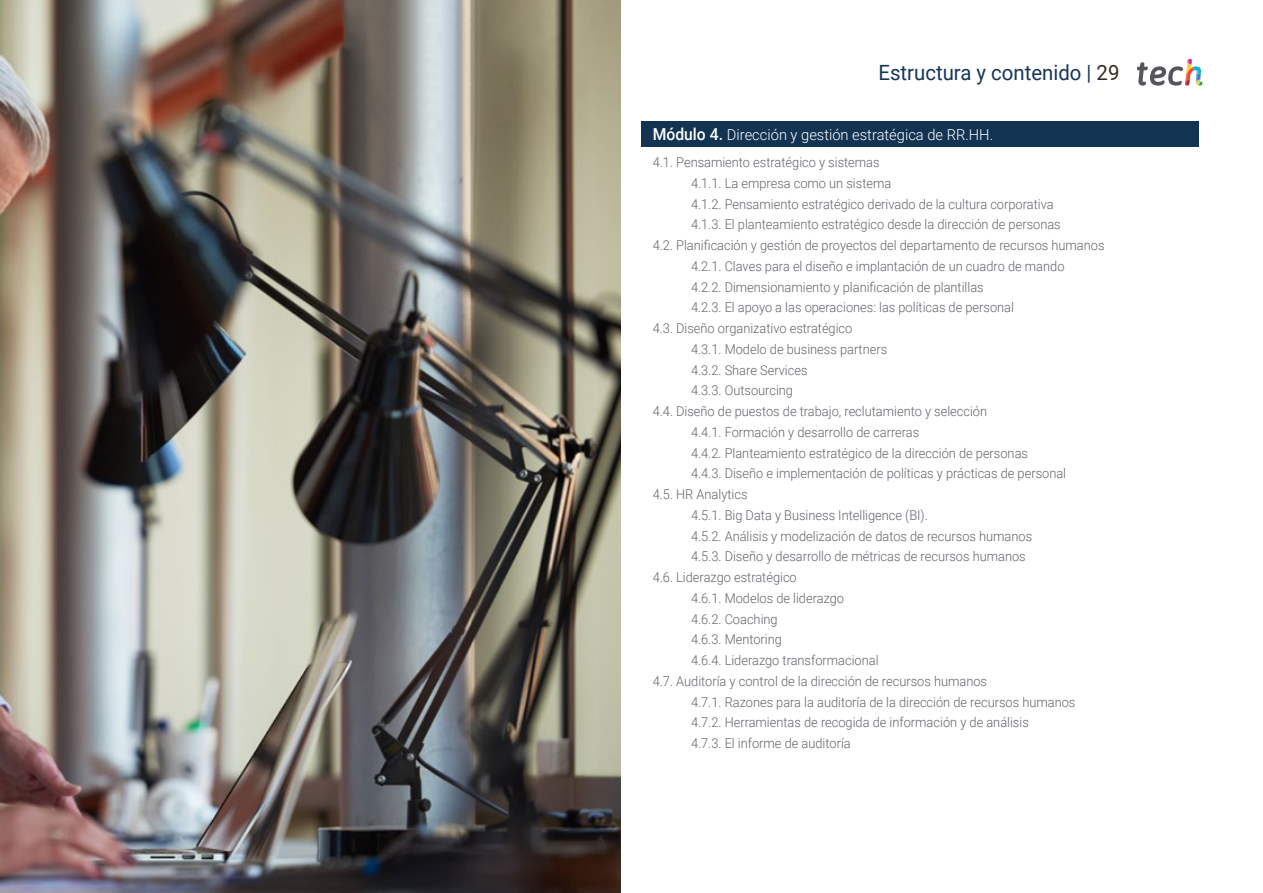
<style>
.page{position:relative;width:1263px;height:893px;background:#fff}
.page>*{position:absolute;margin:0;border:0;box-sizing:border-box;transform-origin:0 0}
.t1{font:21px "Roboto";color:#17355b}
.t2{font:300 15px "Roboto";color:#fff}
.t3{font:300 13.5px "Roboto";color:#61646a;scale:.95 1}
.s1{color:#312e20}
.s2{font-weight:500;font-size:16.5px}
</style>
<div class="page">
<img style="left:0;top:0;width:621px;height:893px">
<div style="left:642px;top:121px;width:557px;height:25px;background:#123352"></div>
<svg style="left:1137px;top:59px;width:65px;height:27px"></svg>
<h1 class="t1" style="left:878px;top:57px;width:242px">Estructura y contenido | <span class="s1">29</span></h1>
<p class="t2" style="left:653px;top:124px;width:342px"><span class="s2">Módulo 4.</span> Dirección y gestión estratégica de RR.HH.</p>
<p class="t3" style="left:653px;top:153px;width:240px">4.1. Pensamiento estratégico y sistemas</p>
<p class="t3" style="left:691px;top:174px;width:212px">4.1.1. La empresa como un sistema</p>
<p class="t3" style="left:691px;top:194px;width:383px">4.1.2. Pensamiento estratégico derivado de la cultura corporativa</p>
<p class="t3" style="left:691px;top:215px;width:391px">4.1.3. El planteamiento estratégico desde la dirección de personas</p>
<p class="t3" style="left:653px;top:236px;width:477px">4.2. Planificación y gestión de proyectos del departamento de recursos humanos</p>
<p class="t3" style="left:691px;top:257px;width:395px">4.2.1. Claves para el diseño e implantación de un cuadro de mando</p>
<p class="t3" style="left:691px;top:277px;width:310px">4.2.2. Dimensionamiento y planificación de plantillas</p>
<p class="t3" style="left:691px;top:298px;width:341px">4.2.3. El apoyo a las operaciones: las políticas de personal</p>
<p class="t3" style="left:653px;top:319px;width:212px">4.3. Diseño organizativo estratégico</p>
<p class="t3" style="left:691px;top:340px;width:208px">4.3.1. Modelo de business partners</p>
<p class="t3" style="left:691px;top:360px;width:124px">4.3.2. Share Services</p>
<p class="t3" style="left:691px;top:381px;width:109px">4.3.3. Outsourcing</p>
<p class="t3" style="left:653px;top:402px;width:353px">4.4. Diseño de puestos de trabajo, reclutamiento y selección</p>
<p class="t3" style="left:691px;top:423px;width:242px">4.4.1. Formación y desarrollo de carreras</p>
<p class="t3" style="left:691px;top:443px;width:356px">4.4.2. Planteamiento estratégico de la dirección de personas</p>
<p class="t3" style="left:691px;top:464px;width:396px">4.4.3. Diseño e implementación de políticas y prácticas de personal</p>
<p class="t3" style="left:653px;top:485px;width:101px">4.5. HR Analytics</p>
<p class="t3" style="left:691px;top:506px;width:251px">4.5.1. Big Data y Business Intelligence (BI).</p>
<p class="t3" style="left:691px;top:526px;width:361px">4.5.2. Análisis y modelización de datos de recursos humanos</p>
<p class="t3" style="left:691px;top:547px;width:354px">4.5.3. Diseño y desarrollo de métricas de recursos humanos</p>
<p class="t3" style="left:653px;top:568px;width:153px">4.6. Liderazgo estratégico</p>
<p class="t3" style="left:691px;top:589px;width:163px">4.6.1. Modelos de liderazgo</p>
<p class="t3" style="left:691px;top:609px;width:93px">4.6.2. Coaching</p>
<p class="t3" style="left:691px;top:630px;width:97px">4.6.3. Mentoring</p>
<p class="t3" style="left:691px;top:651px;width:199px">4.6.4. Liderazgo transformacional</p>
<p class="t3" style="left:653px;top:672px;width:353px">4.7. Auditoría y control de la dirección de recursos humanos</p>
<p class="t3" style="left:691px;top:692px;width:406px">4.7.1. Razones para la auditoría de la dirección de recursos humanos</p>
<p class="t3" style="left:691px;top:713px;width:357px">4.7.2. Herramientas de recogida de información y de análisis</p>
<p class="t3" style="left:691px;top:734px;width:170px">4.7.3. El informe de auditoría</p>
</div>
